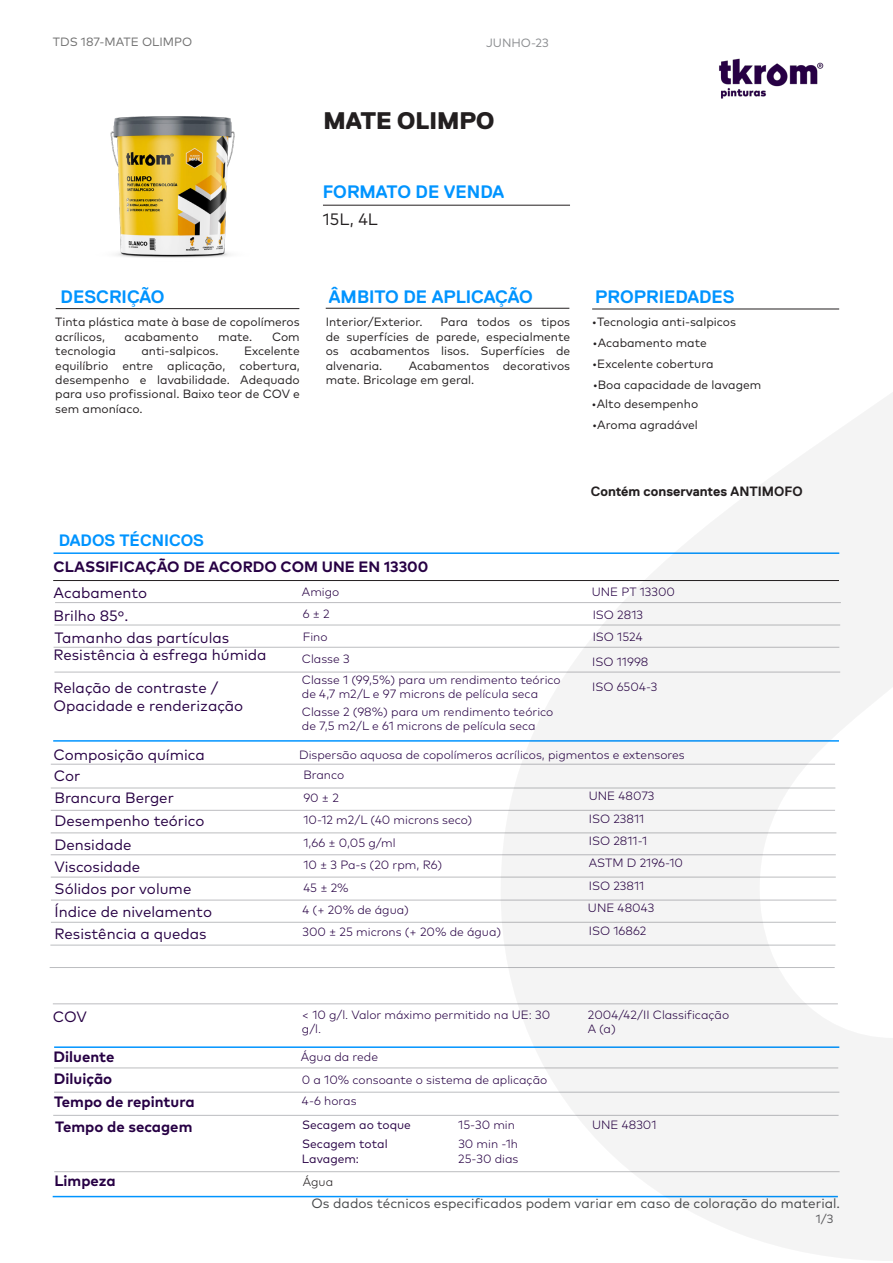
<style>
.page{position:relative;width:893px;height:1263px;background:#fff}
.page>*{position:absolute;margin:0;border:0;box-sizing:border-box;transform-origin:0 0}
.t1{font:800 24px "Replica Pro";color:#231f20}
.t2{font:700 18px "Replica";color:#0094ff}
.t3{font:700 16.5px "Replica";color:#0094ff}
.t4{font:16.5px "Mark Pro";color:#231f20}
.t5{font:15px/23px "Mark Pro";color:#270044}
.t6{font:700 15px/23.4px "Mark Pro";color:#270044}
.t7{font:13.5px "Mark Pro";color:#46484a}
.t8{font:700 13.5px "Replica Pro";color:#231f20}
.t9{font:300 12px/14.4px "Mark Pro";color:#270044}
.t10{font:12px/14.4px "Mark Pro";color:#231f20}
.t11{font:12px/19.5px "Mark Pro";color:#270044}
.t12{font:12px "Mark Pro";color:#6e6e6e}
.t13{font:12px "Mark Pro";color:#8b8d90}
.t14{font:300 12px "Mark Pro";color:#231f20}
.t15{font:12px "Mark Pro";color:#5c5c5f}
</style>
<div class="page">
<img style="left:110px;top:116px;width:125px;height:142px">
<hr style="left:323px;top:205px;width:247px;height:1px;background:#231f20">
<hr style="left:592px;top:309px;width:247px;height:1px;background:#231f20">
<hr style="left:326px;top:308px;width:243px;height:1px;background:#231f20">
<hr style="left:56px;top:308px;width:243px;height:1px;background:#231f20">
<hr style="left:54px;top:552px;width:785px;height:2px;background:#0094ff">
<hr style="left:53px;top:580px;width:786px;height:1px;background:#231f20">
<hr style="left:55px;top:602px;width:786px;height:1px;background:#bcbdc0">
<hr style="left:54px;top:625px;width:786px;height:1px;background:#bcbdc0">
<hr style="left:54px;top:647px;width:785px;height:1px;background:#bcbdc0">
<hr style="left:53px;top:740px;width:786px;height:2px;background:#0094ff">
<hr style="left:51px;top:764px;width:784px;height:1px;background:#bcbdc0">
<hr style="left:51px;top:788px;width:784px;height:1px;background:#bcbdc0">
<hr style="left:51px;top:810px;width:784px;height:1px;background:#bcbdc0">
<hr style="left:51px;top:854px;width:785px;height:1px;background:#bcbdc0">
<hr style="left:51px;top:877px;width:785px;height:1px;background:#bcbdc0">
<hr style="left:51px;top:900px;width:785px;height:1px;background:#bcbdc0">
<hr style="left:51px;top:922px;width:785px;height:1px;background:#bcbdc0">
<hr style="left:54px;top:1046px;width:785px;height:2px;background:#0094ff">
<hr style="left:51px;top:833px;width:785px;height:1px;background:#bcbdc0">
<hr style="left:50px;top:945px;width:785px;height:1px;background:#bcbdc0">
<hr style="left:54px;top:1068px;width:784px;height:1px;background:#bcbdc0">
<hr style="left:54px;top:1092px;width:785px;height:1px;background:#bcbdc0">
<hr style="left:53px;top:1115px;width:786px;height:1px;background:#bcbdc0">
<hr style="left:54px;top:1171px;width:786px;height:1px;background:#bcbdc0">
<hr style="left:54px;top:672px;width:786px;height:1px;background:#bcbdc0">
<hr style="left:50px;top:967px;width:785px;height:1px;background:#bcbdc0">
<hr style="left:53px;top:1003px;width:785px;height:1px;background:#bcbdc0">
<img style="left:719px;top:58px;width:105px;height:41px">
<hr style="left:53px;top:1196px;width:785px;height:1px;background:#0094ff">
<svg style="left:501px;top:393px;width:392px;height:868px;fill:#f4f4f4"></svg>
<p class="t12" style="left:53px;top:33px;width:141px">TDS 187-MATE OLIMPO</p>
<p class="t13" style="left:486px;top:34px;width:64px">JUNHO-23</p>
<h1 class="t1" style="left:323px;top:107px;width:172px">MATE OLIMPO</h1>
<h2 class="t2" style="left:323px;top:182px;width:183px">FORMATO DE VENDA</h2>
<h3 class="t4" style="left:323px;top:206px;width:56px">15L, 4L</h3>
<h2 class="t2" style="left:61px;top:287px;width:106px">DESCRIÇÃO</h2>
<h2 class="t2" style="left:329px;top:287px;width:205px">ÂMBITO DE APLICAÇÃO</h2>
<p class="t10" style="left:55px;top:314px;width:246px">Tinta plástica mate à base de copolímeros acrílicos,</p>
<p class="t10" style="left:125px;top:328px;width:75px">acabamento</p>
<p class="t10" style="left:218px;top:328px;width:36px">mate.</p>
<p class="t10" style="left:272px;top:328px;width:29px">Com</p>
<p class="t10" style="left:55px;top:343px;width:62px">tecnologia</p>
<p class="t10" style="left:141px;top:343px;width:79px">anti-salpicos.</p>
<p class="t10" style="left:55px;top:343px;width:246px;text-align:justify;text-indent:189px">Excelente equilíbrio entre aplicação, cobertura, desempenho e lavabilidade. Adequado para uso profissional. Baixo teor de COV e sem amoníaco.</p>
<p class="t10" style="left:326px;top:314px;width:98px">Interior/Exterior.</p>
<p class="t10" style="left:326px;top:314px;width:246px;text-align:justify;text-indent:115px">Para todos os tipos de superfícies de parede, especialmente os acabamentos lisos. Superfícies de alvenaria.</p>
<p class="t10" style="left:326px;top:357px;width:246px;text-indent:83px">Acabamentos decorativos mate. Bricolage em geral.</p>
<h2 class="t2" style="left:595px;top:287px;width:141px">PROPRIEDADES</h2>
<p class="t10" style="left:592px;top:314px;width:146px">•Tecnologia anti-salpicos</p>
<p class="t10" style="left:592px;top:335px;width:116px">•Acabamento mate</p>
<p class="t10" style="left:592px;top:356px;width:123px">•Excelente cobertura</p>
<p class="t10" style="left:593px;top:377px;width:170px">•Boa capacidade de lavagem</p>
<p class="t10" style="left:592px;top:396px;width:108px">•Alto desempenho</p>
<p class="t10" style="left:592px;top:417px;width:107px">•Aroma agradável</p>
<p class="t8" style="left:591px;top:484px;width:213px">Contém conservantes ANTIMOFO</p>
<h3 class="t3" style="left:59px;top:531px;width:147px">DADOS TÉCNICOS</h3>
<p class="t6" style="left:54px;top:554px;width:376px">CLASSIFICAÇÃO DE ACORDO COM UNE EN 13300</p>
<p class="t5" style="left:54px;top:580px;width:95px">Acabamento<br>Brilho 85º.</p>
<p class="t9" style="left:302px;top:579px;width:39px;line-height:23px">Amigo<br>6 ± 2</p>
<p class="t9" style="left:592px;top:579px;width:85px;line-height:23.1px">UNE PT 13300<br>ISO 2813</p>
<p class="t5" style="left:54px;top:625px;width:176px">Tamanho das partículas</p>
<p class="t5" style="left:54px;top:678px;width:191px;line-height:18px">Relação de contraste /<br>Opacidade e renderização</p>
<p class="t9" style="left:593px;top:628px;width:52px">ISO 1524</p>
<p class="t9" style="left:303px;top:628px;width:26px">Fino</p>
<p class="t9" style="left:302px;top:671px;width:260px">Classe 1 (99,5%) para um rendimento teórico de 4,7 m2/L e 97 microns de película seca</p>
<p class="t5" style="left:54px;top:642px;width:214px">Resistência à esfrega húmida</p>
<p class="t9" style="left:302px;top:651px;width:49px">Classe 3</p>
<p class="t9" style="left:592px;top:653px;width:58px">ISO 11998</p>
<p class="t9" style="left:592px;top:678px;width:67px">ISO 6504-3</p>
<p class="t9" style="left:302px;top:703px;width:253px">Classe 2 (98%) para um rendimento teórico de 7,5 m2/L e 61 microns de película seca</p>
<p class="t5" style="left:54px;top:742px;width:153px">Composição química</p>
<p class="t9" style="left:299px;top:746px;width:387px">Dispersão aquosa de copolímeros acrílicos, pigmentos e extensores</p>
<p class="t5" style="left:54px;top:764px;width:121px;line-height:21.1px">Cor<br>Brancura Berger</p>
<p class="t9" style="left:303px;top:762px;width:42px;line-height:22.6px">Branco<br>90 ± 2</p>
<p class="t9" style="left:589px;top:788px;width:67px">UNE 48073</p>
<p class="t5" style="left:55px;top:808px;width:151px">Desempenho teórico</p>
<p class="t5" style="left:55px;top:832px;width:78px">Densidade</p>
<p class="t5" style="left:54px;top:854px;width:138px;line-height:22.5px">Viscosidade<br>Sólidos por volume</p>
<p class="t5" style="left:55px;top:899px;width:159px">Índice de nivelamento</p>
<p class="t5" style="left:55px;top:921px;width:153px">Resistência a quedas</p>
<p class="t9" style="left:303px;top:812px;width:170px">10-12 m2/L (40 microns seco)</p>
<p class="t9" style="left:589px;top:810px;width:57px">ISO 23811</p>
<p class="t9" style="left:303px;top:830px;width:140px;line-height:22.4px">1,66 ± 0,05 g/ml<br>10 ± 3 Pa-s (20 rpm, R6)</p>
<p class="t9" style="left:589px;top:828px;width:96px;line-height:22.4px">ISO 2811-1<br>ASTM D 2196-10</p>
<p class="t9" style="left:303px;top:879px;width:47px">45 ± 2%</p>
<p class="t9" style="left:589px;top:877px;width:57px">ISO 23811</p>
<p class="t9" style="left:302px;top:901px;width:108px">4 (+ 20% de água)</p>
<p class="t9" style="left:588px;top:900px;width:68px">UNE 48043</p>
<p class="t9" style="left:302px;top:924px;width:200px">300 ± 25 microns (+ 20% de água)</p>
<p class="t9" style="left:589px;top:922px;width:59px">ISO 16862</p>
<p class="t5" style="left:53px;top:1004px;width:36px">COV</p>
<p class="t9" style="left:302px;top:1006px;width:250px">&lt; 10 g/l. Valor máximo permitido na UE: 30 g/l.</p>
<p class="t9" style="left:588px;top:1006px;width:143px">2004/42/II Classificação<br>A (a)</p>
<p class="t6" style="left:54px;top:1044px;width:62px">Diluente</p>
<p class="t9" style="left:301px;top:1048px;width:79px">Água da rede</p>
<p class="t6" style="left:54px;top:1065px;width:142px">Diluição<br>Tempo de repintura</p>
<p class="t9" style="left:302px;top:1068px;width:247px;line-height:21.3px">0 a 10% consoante o sistema de aplicação<br>4-6 horas</p>
<p class="t6" style="left:55px;top:1114px;width:139px">Tempo de secagem</p>
<p class="t11" style="left:302px;top:1113px;width:110px">Secagem ao toque<br>Secagem total</p>
<p class="t11" style="left:302px;top:1148px;width:59px">Lavagem:</p>
<p class="t9" style="left:458px;top:1116px;width:58px">15-30 min</p>
<p class="t9" style="left:592px;top:1116px;width:66px">UNE 48301</p>
<p class="t9" style="left:458px;top:1135px;width:62px;line-height:14.9px">30 min -1h<br>25-30 dias</p>
<p class="t6" style="left:55px;top:1167px;width:63px">Limpeza</p>
<p class="t14" style="left:303px;top:1173px;width:32px">Água</p>
<p class="t7" style="left:311px;top:1193px;width:530px">Os dados técnicos especificados podem variar em caso de coloração do material.</p>
<p class="t15" style="left:816px;top:1210px;width:19px">1/3</p>
</div>
